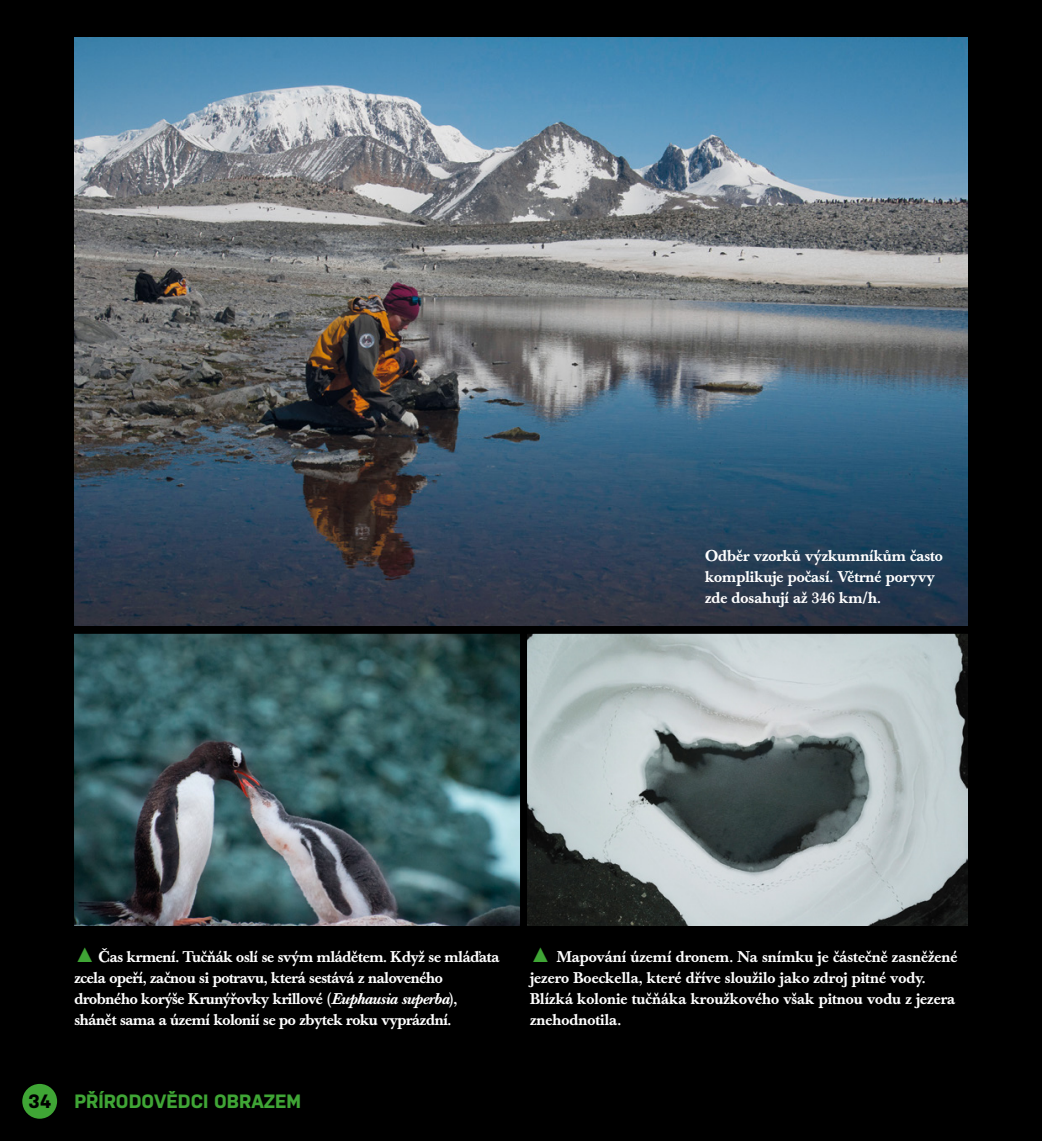
<style>
.page{position:relative;width:1042px;height:1141px;background:#000}
.page>*{position:absolute;margin:0;border:0;box-sizing:border-box;transform-origin:0 0}
.t1{font:700 19.25px "Nudista";color:#3fa535}
.t2{font:500 15.4px/21px "Baskerville Book Pro";color:#fff}
.t3{font:500 15.4px/21px "Baskerville Book Pro";letter-spacing:-.02em;color:#fff}
.s1{font-family:"Arial";font-weight:400;font-size:21px;color:#3fa535}
.s2{font-family:"Baskerville Book Pro Med";font-weight:400;font-style:italic}
.s3{color:#000}
</style>
<div class="page">
<img style="left:74px;top:38px;width:893px;height:588px">
<img style="left:74px;top:634px;width:893px;height:292px">
<div style="left:520px;top:627px;width:7px;height:514px;background:#000"></div>
<div style="left:22px;top:1084px;width:35px;height:35px;background:#3fa535;border-radius:50%"></div>
<p class="t2" style="left:705px;top:545px;width:239px">Odběr vzorků výzkumníkům často komplikuje počasí. Větrné poryvy zde dosahují až 346 km/h.</p>
<p class="t3" style="left:74px;top:946px;width:426px"><span class="s1">▲</span> Čas krmení. Tučňák oslí se svým mládětem. Když se mláďata zcela opeří, začnou si potravu, která sestává z naloveného drobného korýše Krunýřovky krillové (<span class="s2">Euphausia superba</span>), shánět sama a území kolonií se po zbytek roku vyprázdní.</p>
<p class="t2" style="left:530px;top:946px;width:429px"><span class="s1">▲</span> Mapování území dronem. Na snímku je částečně zasněžené jezero Boeckella, které dříve sloužilo jako zdroj pitné vody.<br>Blízká kolonie tučňáka kroužkového však pitnou vodu z jezera znehodnotila.</p>
<p class="t1" style="left:28px;top:1088px;width:274px"><span class="s3">34</span> PŘÍRODOVĚDCI OBRAZEM</p>
</div>
